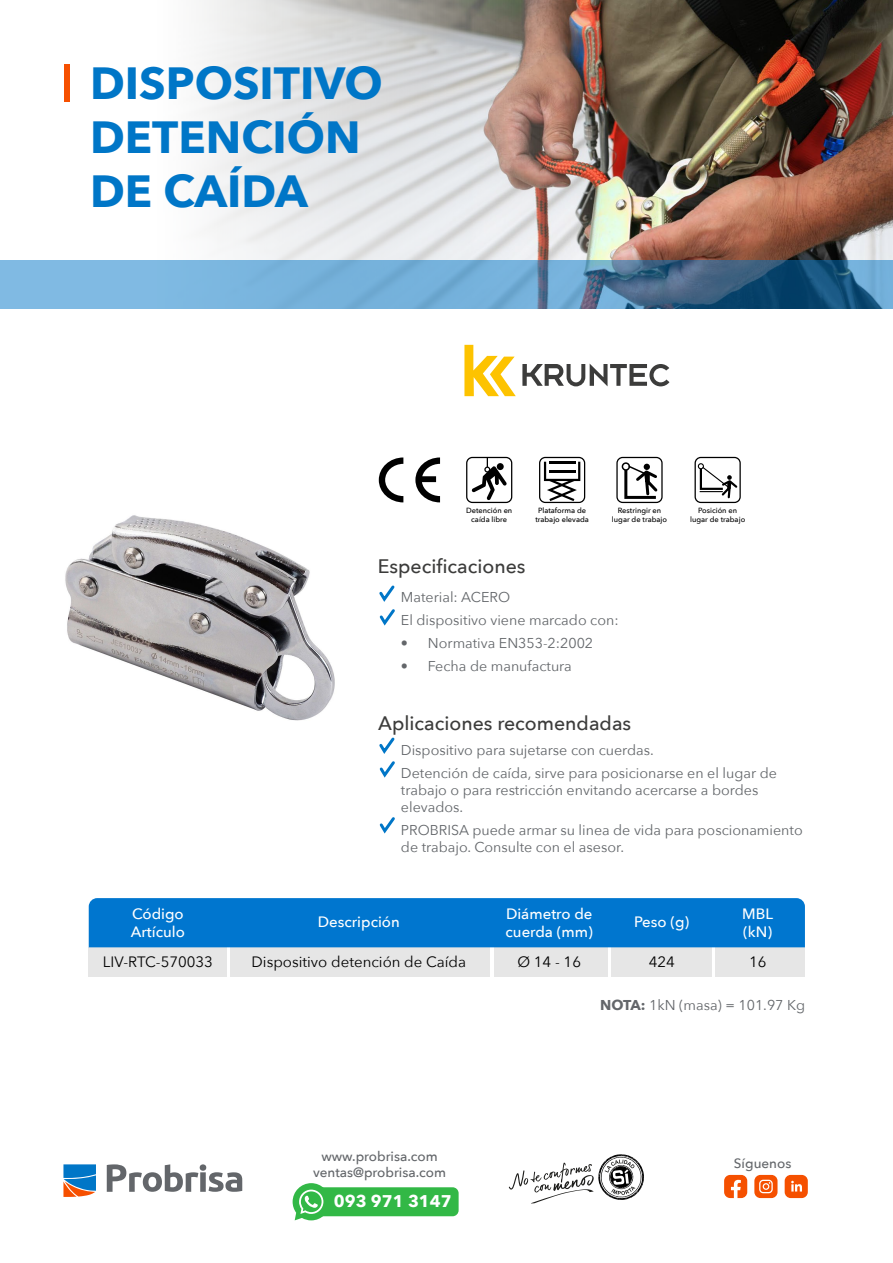
<style>
.page{position:relative;width:893px;height:1263px;background:#fff}
.page>*{position:absolute;margin:0;border:0;box-sizing:border-box;transform-origin:0 0}
.t1{font:700 45px/54px "Avenir Next";color:#0076c7}
.t2{font:500 19.5px "Avenir Next";color:#3c3c3b}
.t3{font:700 16.95px "Avenir Next";color:#fff}
.t4{font:500 15px/18px "Avenir Next";color:#fff}
.t5{font:15px "Avenir Next";color:#000}
.t6{font:14.25px/23.1px "Avenir Next";color:#63666a}
.t7{font:500 13.5px/16.2px "Avenir Next";color:#63666a;text-align:center}
.t8{font:500 7.5px/9px "Avenir Next";color:#000;text-align:center}
.s1{font-weight:700}
</style>
<div class="page">
<img style="left:65px;top:515px;width:270px;height:206px">
<img style="left:862px;top:0;width:31px;height:260px">
<img style="left:202px;top:0;width:660px;height:260px">
<div style="left:64px;top:64px;width:6px;height:38px;background:#f65000"></div>
<svg style="left:0;top:260px;width:893px;height:49px;background:#6197bf"></svg>
<svg style="left:107px;top:1164px;width:135px;height:28px"></svg>
<svg style="left:63px;top:1164px;width:33px;height:33px"></svg>
<svg style="left:509px;top:1154px;width:135px;height:50px"></svg>
<div style="left:754px;top:1175px;width:23px;height:23px;background:#f55000;border-radius:6px"></div>
<svg style="left:759px;top:1180px;width:14px;height:13px"></svg>
<svg style="left:724px;top:1175px;width:23px;height:23px"></svg>
<div style="left:785px;top:1175px;width:23px;height:23px;background:#f55000;border-radius:6px"></div>
<svg style="left:791px;top:1181px;width:11px;height:10px"></svg>
<div style="left:315px;top:1187px;width:144px;height:29px;background:#32b846;border-radius:6px"></div>
<svg style="left:293px;top:1183px;width:37px;height:37px"></svg>
<svg style="left:379px;top:737px;width:16px;height:41px"></svg>
<svg style="left:379px;top:817px;width:16px;height:17px"></svg>
<div style="left:89px;top:947px;width:138px;height:30px;background:#e6e6e6"></div>
<div style="left:231px;top:947px;width:259px;height:30px;background:#e6e6e6"></div>
<div style="left:494px;top:947px;width:114px;height:30px;background:#e6e6e6"></div>
<div style="left:611px;top:947px;width:101px;height:30px;background:#e6e6e6"></div>
<div style="left:716px;top:947px;width:89px;height:30px;background:#e6e6e6"></div>
<div style="left:89px;top:898px;width:716px;height:49px;background:#0076cf"></div>
<svg style="left:522px;top:364px;width:147px;height:22px"></svg>
<svg style="left:464px;top:345px;width:52px;height:51px"></svg>
<svg style="left:379px;top:585px;width:16px;height:41px"></svg>
<svg style="left:472px;top:459px;width:35px;height:41px"></svg>
<div style="left:466px;top:457px;width:46px;height:46px;border:1px solid #000;border-radius:6px"></div>
<svg style="left:544px;top:462px;width:36px;height:39px"></svg>
<div style="left:539px;top:457px;width:46px;height:46px;border:1px solid #000;border-radius:6px"></div>
<svg style="left:379px;top:457px;width:24px;height:45px"></svg>
<svg style="left:415px;top:457px;width:25px;height:45px"></svg>
<div style="left:616px;top:457px;width:47px;height:46px;border:1px solid #000;border-radius:6px"></div>
<div style="left:622px;top:462px;width:8px;height:9px;border:2px solid #000;border-radius:50%"></div>
<svg style="left:623px;top:464px;width:35px;height:35px"></svg>
<div style="left:694px;top:457px;width:47px;height:46px;border:1px solid #000;border-radius:6px"></div>
<svg style="left:698px;top:463px;width:41px;height:37px"></svg>
<h1 class="t1" style="left:90px;top:56px;width:294px">DISPOSITIVO<br>DETENCIÓN<br>DE CAÍDA</h1>
<p class="t8" style="left:466px;top:505px;width:48px">Detención en caída libre</p>
<p class="t8" style="left:535px;top:505px;width:55px">Plataforma de trabajo elevada</p>
<p class="t8" style="left:612px;top:506px;width:57px">Restringir en lugar de trabajo</p>
<p class="t8" style="left:690px;top:506px;width:57px">Posición en lugar de trabajo</p>
<h2 class="t2" style="left:378px;top:549px;width:149px">Especificaciones</h2>
<p class="t6" style="left:401px;top:585px;width:219px">Material: ACERO<br>El dispositivo viene marcado con:</p>
<p class="t6" style="left:401px;top:631px;width:194px">• Normativa EN353-2:2002</p>
<p class="t6" style="left:401px;top:654px;width:172px">• Fecha de manufactura</p>
<h2 class="t2" style="left:378px;top:706px;width:254px">Aplicaciones recomendadas</h2>
<p class="t6" style="left:401px;top:738px;width:378px">Dispositivo para sujetarse con cuerdas.<br>Detención de caída, sirve para posicionarse en el lugar de</p>
<p class="t6" style="left:401px;top:781px;width:359px;line-height:17.1px">trabajo o para restricción envitando acercarse a bordes elevados.</p>
<p class="t6" style="left:401px;top:821px;width:403px;line-height:17.1px">PROBRISA puede armar su linea de vida para poscionamiento de trabajo. Consulte con el asesor.</p>
<p class="t4" style="left:131px;top:904px;width:55px">Código<br>Artículo</p>
<p class="t4" style="left:318px;top:912px;width:84px">Descripción</p>
<p class="t5" style="left:103px;top:949px;width:112px">LIV-RTC-570033</p>
<p class="t5" style="left:252px;top:949px;width:216px">Dispositivo detención de Caída</p>
<p class="t4" style="left:505px;top:904px;width:89px">Diámetro de cuerda (mm)</p>
<p class="t4" style="left:634px;top:912px;width:57px">Peso (g)</p>
<p class="t4" style="left:742px;top:904px;width:32px">MBL (kN)</p>
<p class="t5" style="left:517px;top:949px;width:65px">Ø 14 - 16</p>
<p class="t5" style="left:649px;top:949px;width:28px">424</p>
<p class="t5" style="left:749px;top:949px;width:19px">16</p>
<p class="t6" style="left:600px;top:993px;width:206px"><span class="s1">NOTA:</span> 1kN (masa) = 101.97 Kg</p>
<p class="t7" style="left:313px;top:1148px;width:135px">www.probrisa.com ventas@probrisa.com</p>
<p class="t7" style="left:734px;top:1155px;width:59px">Síguenos</p>
<p class="t3" style="left:334px;top:1186px;width:119px">093 971 3147</p>
</div>
